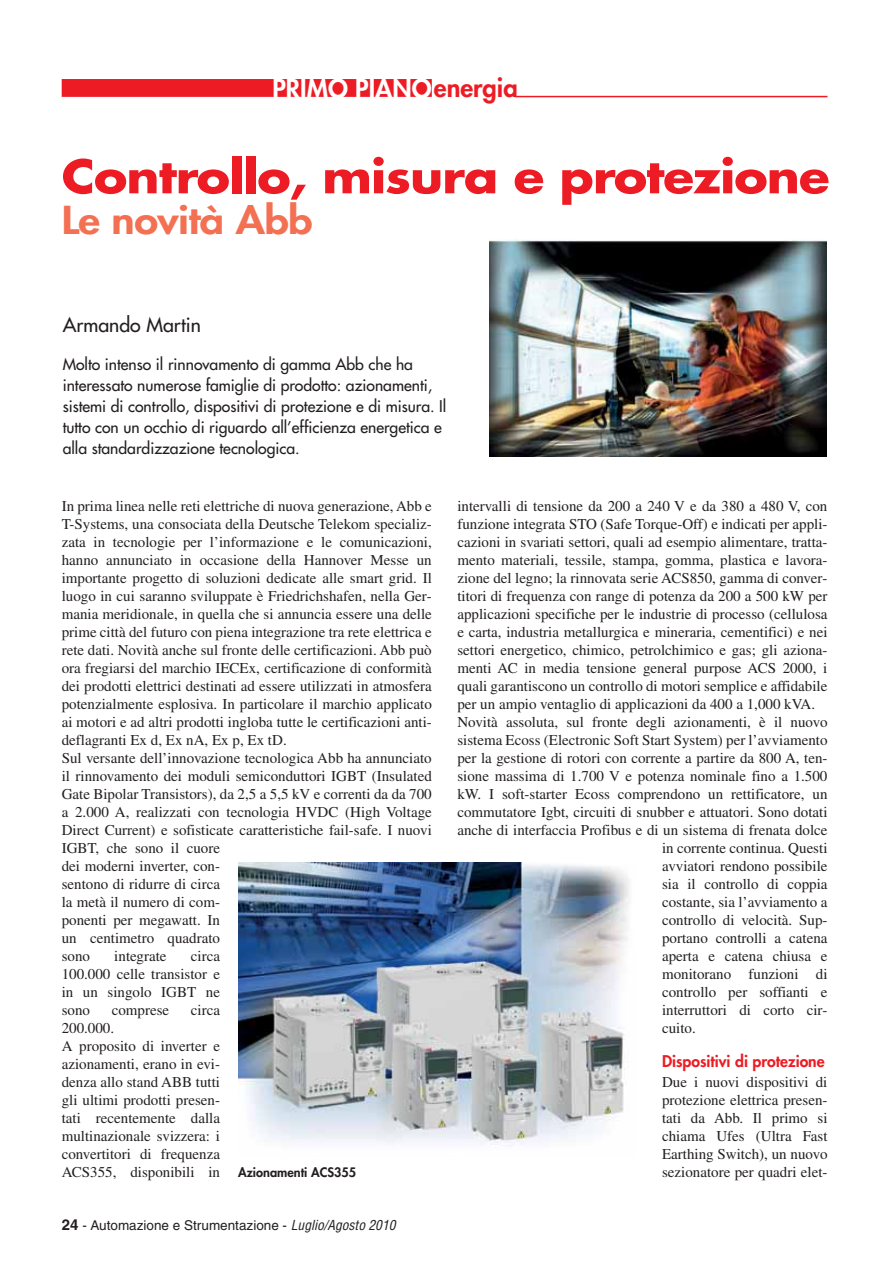
<style>
.page{position:relative;width:889px;height:1277px;background:#fff}
.page>*{position:absolute;margin:0;border:0;box-sizing:border-box;transform-origin:0 0}
.t1{font:700 45px "Futura LT";letter-spacing:-.02em;color:#ed1c24;scale:1.12 1}
.t2{font:800 37.5px "Futura LT";letter-spacing:-.01em;color:#f37052;scale:1.15 1}
.t3{font:800 25.5px "Futura LT";color:#fff}
.t4{font:19.5px "Futura LT";color:#231f20}
.t5{font:15.75px/21px "Futura LT";color:#231f20}
.t6{font:800 15.75px "Futura LT";color:#ed1c24}
.t7{font:15px/18px "Times LT";color:#231f20}
.t8{font:13.5px "Helvetica LT";color:#231f20}
.t9{font:800 12.75px "Futura LT";color:#231f20}
.s1{color:#ed1c24}
.s2{font-weight:700;font-size:15px}
.s3{font-style:italic;font-stretch:condensed}
</style>
<div class="page">
<div style="left:62px;top:79px;width:370px;height:18px;background:#ed1c24"></div>
<hr style="left:514px;top:96px;width:313px;height:1px;background:#ed1c24">
<img style="left:490px;top:239px;width:336px;height:217px">
<img style="left:238px;top:862px;width:391px;height:284px">
<h3 class="t3" style="left:272px;top:77px;width:247px">PRIMO PIANO<span class="s1">energia</span></h3>
<h1 class="t1" style="left:62px;top:147px;width:687px">Controllo, misura e protezione</h1>
<h2 class="t2" style="left:62px;top:203px;width:220px">Le novità Abb</h2>
<h3 class="t4" style="left:63px;top:316px;width:140px">Armando Martin</h3>
<p class="t5" style="left:63px;top:355px;width:385px">Molto intenso il rinnovamento di gamma Abb che ha interessato numerose famiglie di prodotto: azionamenti, sistemi di controllo, dispositivi di protezione e di misura. Il tutto con un occhio di riguardo all’efficienza energetica e alla standardizzazione tecnologica.</p>
<p class="t7" style="left:62px;top:499px;width:372px">In prima linea nelle reti elettriche di nuova generazione, Abb e T-Systems, una consociata della Deutsche Telekom specializ&shy;zata in tecnologie per l’informazione e le comunicazioni, hanno annunciato in occasione della Hannover Messe un importante progetto di soluzioni dedicate alle smart grid. Il luogo in cui saranno sviluppate è Friedrichshafen, nella Ger&shy;mania meridionale, in quella che si annuncia essere una delle prime città del futuro con piena integrazione tra rete elettrica e rete dati. Novità anche sul fronte delle certificazioni. Abb può ora fregiarsi del marchio IECEx, certificazione di conformità dei prodotti elettrici destinati ad essere utilizzati in atmosfera potenzialmente esplosiva. In particolare il marchio applicato ai motori e ad altri prodotti ingloba tutte le certificazioni anti&shy;deflagranti Ex d, Ex nA, Ex p, Ex tD.<br>Sul versante dell’innovazione tecnologica Abb ha annunciato il rinnovamento dei moduli semiconduttori IGBT (Insulated Gate Bipolar Transistors), da 2,5 a 5,5 kV e correnti da da 700 a 2.000 A, realizzati con tecnologia HVDC (High Voltage Direct Current) e sofisticate caratteristiche fail-safe. I nuovi IGBT, che sono il cuore<br>dei moderni inverter, con-<br>sentono di ridurre di circa<br>la metà il numero di com-<br>ponenti per megawatt. In<br>un centimetro quadrato<br>sono</p>
<p class="t7" style="left:62px;top:949px;width:160px;text-align:justify;text-indent:129px">circa 100.000 celle transistor e in un singolo IGBT ne sono</p>
<p class="t7" style="left:114px;top:949px;width:54px">integrate</p>
<p class="t7" style="left:112px;top:1003px;width:59px">comprese</p>
<p class="t7" style="left:191px;top:1003px;width:31px">circa</p>
<p class="t7" style="left:62px;top:1021px;width:160px">200.000.<br>A proposito di inverter e azionamenti, erano in evi&shy;denza allo stand ABB tutti gli ultimi prodotti presen&shy;tati recentemente dalla multinazionale svizzera: i convertitori di frequenza<br>ACS355, disponibili in</p>
<p class="t9" style="left:238px;top:1166px;width:120px">Azionamenti ACS355</p>
<p class="t8" style="left:62px;top:1220px;width:335px"><span class="s2">24</span> - Automazione e Strumentazione - <span class="s3">Luglio/Agosto 2010</span></p>
<p class="t7" style="left:457px;top:499px;width:371px">intervalli di tensione da 200 a 240 V e da 380 a 480 V, con</p>
<p class="t7" style="left:457px;top:517px;width:371px">funzione integrata STO (Safe Torque-Off) e indicati per appli-</p>
<p class="t7" style="left:457px;top:535px;width:371px">cazioni in svariati settori, quali ad esempio alimentare, tratta-</p>
<p class="t7" style="left:457px;top:553px;width:371px">mento materiali, tessile, stampa, gomma, plastica e lavora-</p>
<p class="t7" style="left:457px;top:571px;width:371px">zione del legno; la rinnovata serie ACS850, gamma di conver-</p>
<p class="t7" style="left:457px;top:589px;width:371px">titori di frequenza con range di potenza da 200 a 500 kW per</p>
<p class="t7" style="left:457px;top:607px;width:371px">applicazioni specifiche per le industrie di processo (cellulosa</p>
<p class="t7" style="left:457px;top:625px;width:371px">e carta, industria metallurgica e mineraria, cementifici) e nei</p>
<p class="t7" style="left:457px;top:643px;width:371px">settori energetico, chimico, petrolchimico e gas; gli aziona-</p>
<p class="t7" style="left:457px;top:661px;width:371px">menti AC in media tensione general purpose ACS 2000, i</p>
<p class="t7" style="left:457px;top:679px;width:371px">quali garantiscono un controllo di motori semplice e affidabile</p>
<p class="t7" style="left:457px;top:697px;width:359px">per un ampio ventaglio di applicazioni da 400 a 1,000 kVA.</p>
<p class="t7" style="left:457px;top:715px;width:371px">Novità assoluta, sul fronte degli azionamenti, è il nuovo</p>
<p class="t7" style="left:457px;top:733px;width:371px">sistema Ecoss (Electronic Soft Start System) per l’avviamento</p>
<p class="t7" style="left:457px;top:751px;width:371px">per la gestione di rotori con corrente a partire da 800 A, ten-</p>
<p class="t7" style="left:457px;top:769px;width:371px">sione massima di 1.700 V e potenza nominale fino a 1.500</p>
<p class="t7" style="left:457px;top:787px;width:371px">kW. I soft-starter Ecoss comprendono un rettificatore, un</p>
<p class="t7" style="left:457px;top:805px;width:371px">commutatore Igbt, circuiti di snubber e attuatori. Sono dotati</p>
<p class="t7" style="left:457px;top:823px;width:371px">anche di interfaccia Profibus e di un sistema di frenata dolce</p>
<p class="t7" style="left:662px;top:841px;width:167px">in corrente continua. Questi</p>
<p class="t7" style="left:662px;top:859px;width:167px">avviatori rendono possibile</p>
<p class="t7" style="left:662px;top:877px;width:167px">sia il controllo di coppia</p>
<p class="t7" style="left:662px;top:895px;width:167px">costante, sia l’avviamento a</p>
<p class="t7" style="left:662px;top:913px;width:167px">controllo di velocità. Sup-</p>
<p class="t7" style="left:662px;top:931px;width:167px">portano controlli a catena</p>
<p class="t7" style="left:662px;top:949px;width:167px">aperta e catena chiusa e</p>
<p class="t7" style="left:662px;top:967px;width:167px">monitorano funzioni di</p>
<p class="t7" style="left:662px;top:985px;width:167px">controllo per soffianti e</p>
<p class="t7" style="left:662px;top:1003px;width:167px">interruttori di corto cir-</p>
<p class="t7" style="left:662px;top:1021px;width:35px">cuito.</p>
<p class="t6" style="left:662px;top:1054px;width:164px">Dispositivi di protezione</p>
<p class="t7" style="left:662px;top:1075px;width:167px;text-align:justify">Due i nuovi dispositivi di protezione elettrica presen&shy;tati da Abb. Il primo si chiama Ufes (Ultra Fast Earthing Switch), un nuovo sezionatore per quadri elet-</p>
</div>
